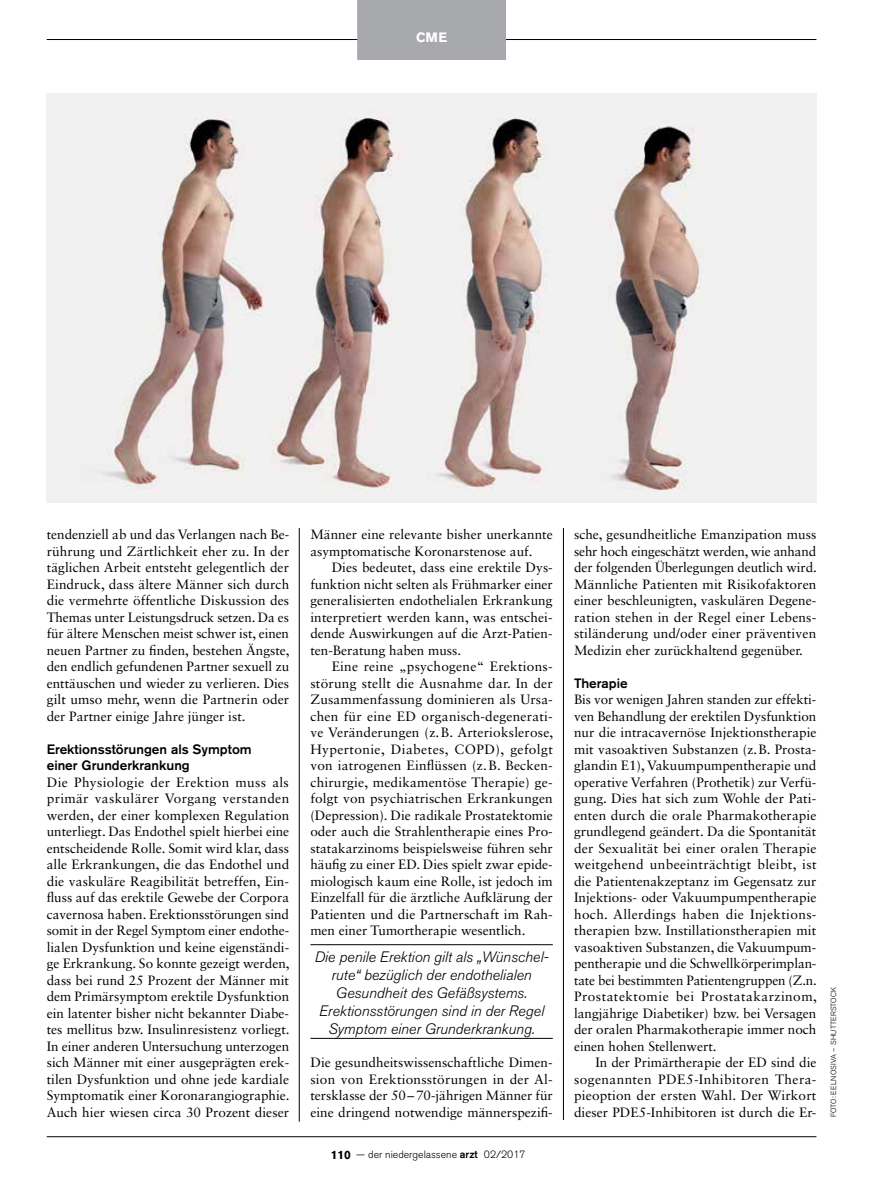
<style>
.page{position:relative;width:893px;height:1191px;background:#fff}
.page>*{position:absolute;margin:0;border:0;box-sizing:border-box;transform-origin:0 0}
.t1{font:italic 300 15px/18px "Akzidenz Grotesk BQ";color:#000;text-align:center}
.t2{font:13.5px/16.5px "Sabon LT Std";color:#000;text-align:justify}
.t3{font:500 13.5px/16.5px "Akzidenz Grotesk BQ";color:#000}
.t4{font:700 13.5px "Akzidenz Grotesk BQ";color:#fff}
.t5{font:300 10.5px "Akzidenz Grotesk BQ";color:#000}
.t6{font:300 7.5px "Akzidenz Grotesk BQ";letter-spacing:.01em;color:#000}
.s1{font-weight:700;font-size:12px}
.s2{font-weight:500}
</style>
<div class="page">
<hr style="left:47px;top:39px;width:769px;height:1px;background:#000">
<div style="left:357px;top:0;width:149px;height:60px;background:#a7a9ac"></div>
<hr style="left:47px;top:1136px;width:769px;height:1px;background:#000">
<hr style="left:299px;top:528px;width:1px;height:593px;background:#000">
<hr style="left:563px;top:528px;width:1px;height:592px;background:#000">
<hr style="left:310px;top:944px;width:243px;height:1px;background:#000">
<hr style="left:310px;top:1038px;width:243px;height:1px;background:#000">
<img style="left:47px;top:94px;width:769px;height:408px">
<p class="t4" style="left:416px;top:30px;width:33px">CME</p>
<p class="t2" style="left:47px;top:526px;width:244px">tendenziell ab und das Verlangen nach Be&shy;rührung und Zärtlichkeit eher zu. In der täglichen Arbeit entsteht gelegentlich der Eindruck, dass ältere Männer sich durch die vermehrte öffentliche Diskussion des Themas unter Leistungsdruck setzen. Da es für ältere Menschen meist schwer ist, einen neuen Partner zu finden, bestehen Ängste, den endlich gefundenen Partner sexuell zu enttäuschen und wieder zu verlieren. Dies gilt umso mehr, wenn die Partnerin oder der Partner einige Jahre jünger ist.</p>
<p class="t3" style="left:47px;top:740px;width:206px">Erektionsstörungen als Symptom einer Grunderkrankung</p>
<p class="t2" style="left:47px;top:773px;width:244px">Die Physiologie der Erektion muss als primär vaskulärer Vorgang verstanden werden, der einer komplexen Regulation unterliegt. Das Endothel spielt hierbei eine entscheidende Rolle. Somit wird klar, dass alle Erkrankungen, die das Endothel und die vaskuläre Reagibilität betreffen, Ein&shy;fluss auf das erektile Gewebe der Corpora cavernosa haben. Erektionsstörungen sind somit in der Regel Symptom einer endothe&shy;lialen Dysfunktion und keine eigenständi&shy;ge Erkrankung. So konnte gezeigt werden, dass bei rund 25 Prozent der Männer mit dem Primärsymptom erektile Dysfunktion ein latenter bisher nicht bekannter Diabe&shy;tes mellitus bzw. Insulinresistenz vorliegt.<br>In einer anderen Untersuchung unterzogen sich Männer mit einer ausgeprägten erek&shy;tilen Dysfunktion und ohne jede kardiale Symptomatik einer Koronarangiographie.<br>Auch hier wiesen circa 30 Prozent dieser</p>
<p class="t2" style="left:310px;top:526px;width:244px">Männer eine relevante bisher unerkannte asymptomatische Koronarstenose auf.</p>
<p class="t2" style="left:310px;top:559px;width:244px;text-indent:21px">Dies bedeutet, dass eine erektile Dys&shy;funktion nicht selten als Frühmarker einer generalisierten endothelialen Erkrankung interpretiert werden kann, was entschei&shy;dende Auswirkungen auf die Arzt-Patien&shy;ten-Beratung haben muss.</p>
<p class="t2" style="left:310px;top:658px;width:244px;text-indent:21px">Eine reine „psychogene“ Erektions&shy;störung stellt die Ausnahme dar. In der Zusammenfassung dominieren als Ursa&shy;chen für eine ED organisch-degenerati&shy;ve Veränderungen (z.B. Arteriokslerose, Hypertonie, Diabetes, COPD), gefolgt von iatrogenen Einflüssen (z.B. Becken&shy;chirurgie, medikamentöse Therapie) ge&shy;folgt von psychiatrischen Erkrankungen (Depression). Die radikale Prostatektomie oder auch die Strahlentherapie eines Pro&shy;statakarzinoms beispielsweise führen sehr häufig zu einer ED. Dies spielt zwar epide&shy;miologisch kaum eine Rolle, ist jedoch im Einzelfall für die ärztliche Aufklärung der Patienten und die Partnerschaft im Rah&shy;men einer Tumortherapie wesentlich.</p>
<p class="t1" style="left:315px;top:948px;width:235px">Die penile Erektion gilt als „Wünschel&shy;rute“ bezüglich der endothelialen Gesundheit des Gefäßsystems.<br>Erektionsstörungen sind in der Regel Symptom einer Grunderkrankung.</p>
<p class="t2" style="left:310px;top:1054px;width:244px">Die gesundheitswissenschaftliche Dimen&shy;sion von Erektionsstörungen in der Al&shy;tersklasse der 50–70-jährigen Männer für eine dringend notwendige männerspezifi-</p>
<p class="t5" style="left:331px;top:1148px;width:196px"><span class="s1">110</span> — der niedergelassene <span class="s2">arzt</span> 02/2017</p>
<p class="t2" style="left:574px;top:526px;width:244px;text-align:left">sche, gesundheitliche Emanzipation muss sehr hoch eingeschätzt werden, wie anhand der folgenden Überlegungen deutlich wird.<br>Männliche Patienten mit Risikofaktoren einer beschleunigten, vaskulären Degene&shy;ration stehen in der Regel einer Lebens&shy;stiländerung und/oder einer präventiven Medizin eher zurückhaltend gegenüber.</p>
<p class="t3" style="left:574px;top:674px;width:55px">Therapie</p>
<p class="t2" style="left:574px;top:691px;width:244px">Bis vor wenigen Jahren standen zur effekti&shy;ven Behandlung der erektilen Dysfunktion nur die intracavernöse Injektionstherapie mit vasoaktiven Substanzen (z.B. Prosta&shy;glandin E1), Vakuumpumpentherapie und operative Verfahren (Prothetik) zur Verfü&shy;gung. Dies hat sich zum Wohle der Pati&shy;enten durch die orale Pharmakotherapie grundlegend geändert. Da die Spontanität der Sexualität bei einer oralen Therapie weitgehend unbeeinträchtigt bleibt, ist die Patientenakzeptanz im Gegensatz zur Injektions- oder Vakuumpumpentherapie hoch. Allerdings haben die Injektions&shy;therapien bzw. Instillationstherapien mit vasoaktiven Substanzen, die Vakuumpum&shy;pentherapie und die Schwellkörperimplan&shy;tate bei bestimmten Patientengruppen (Z.n.<br>Prostatektomie bei Prostatakarzinom, langjährige Diabetiker) bzw. bei Versagen der oralen Pharmakotherapie immer noch einen hohen Stellenwert.</p>
<p class="t2" style="left:574px;top:1054px;width:244px;text-indent:21px">In der Primärtherapie der ED sind die sogenannten PDE5-Inhibitoren Thera&shy;pieoption der ersten Wahl. Der Wirkort dieser PDE5-Inhibitoren ist durch die Er-</p>
<p class="t6" style="left:829px;top:1117px;width:131px;rotate:-90deg">FOTO: EELNOSIVA – SHUTTERSTOCK</p>
</div>
